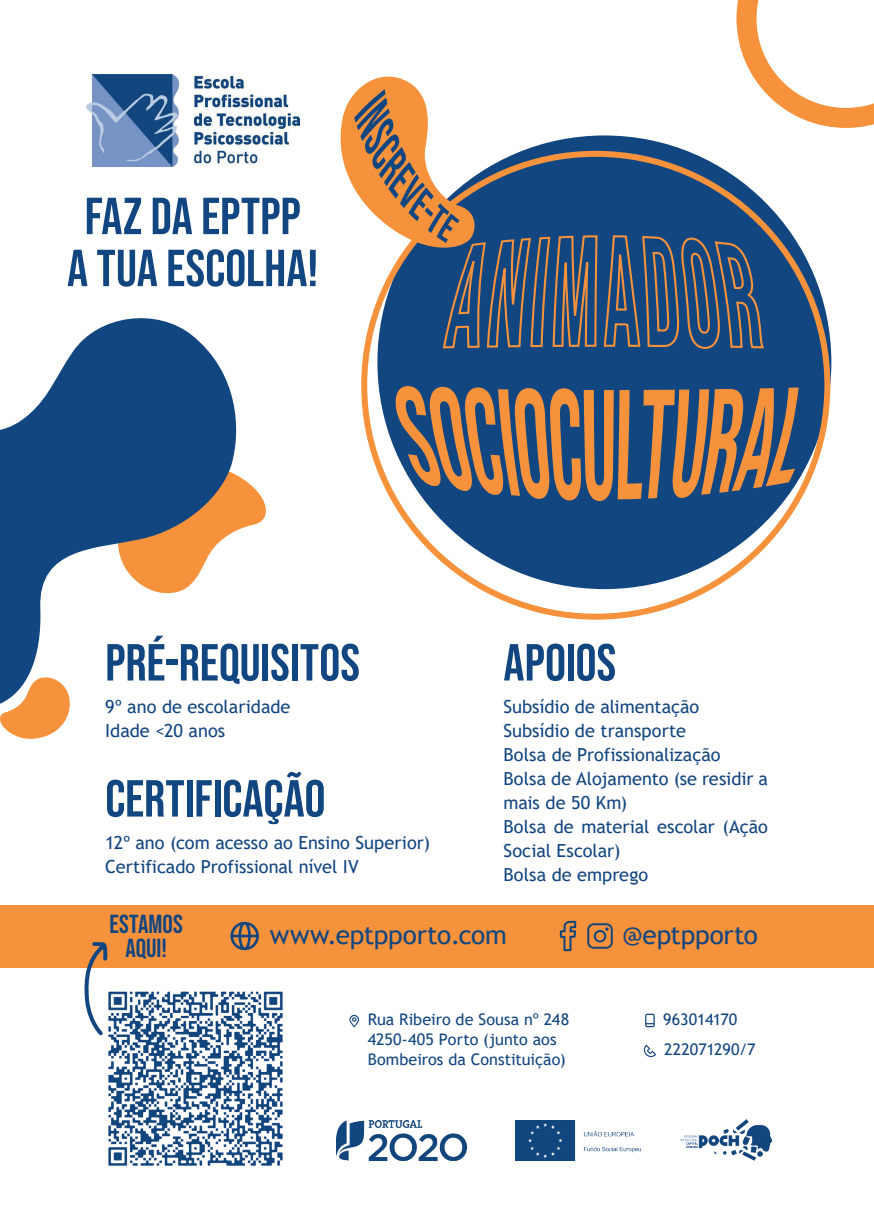
<style>
.page{position:relative;width:874px;height:1225px;background:#fff}
.page>*{position:absolute;margin:0;border:0;box-sizing:border-box;transform-origin:0 0}
.t1{font:52px/52px "Bebas Neue";color:#124680;text-align:center}
.t2{font:26px "Trebuchet MS";letter-spacing:-.01em;color:#124680}
.t3{font:26px "Bebas Neue";color:#124680}
.t4{font:18px/24px "Trebuchet MS";color:#124680}
.t5{font:16px/20px "Trebuchet MS";color:#124680}
</style>
<div class="page">
<img style="left:87px;top:75px;width:212px;height:91px">
<svg style="left:0;top:704px;width:70px;height:35px"></svg>
<svg style="left:240px;top:477px;width:26px;height:52px"></svg>
<svg style="left:0;top:318px;width:240px;height:386px;fill:#124680"></svg>
<div style="left:377px;top:135px;width:454px;height:454px;background:#124680;border-radius:50%"></div>
<svg style="left:340px;top:0;width:533px;height:501px"></svg>
<img style="left:680px;top:1119px;width:91px;height:41px">
<div style="left:0;top:905px;width:873px;height:62px;background:#f6923b"></div>
<img style="left:336px;top:1120px;width:130px;height:40px">
<svg style="left:349px;top:1015px;width:10px;height:12px"></svg>
<svg style="left:230px;top:922px;width:29px;height:28px"></svg>
<svg style="left:643px;top:1045px;width:12px;height:12px"></svg>
<svg style="left:645px;top:1013px;width:9px;height:14px"></svg>
<svg style="left:587px;top:923px;width:25px;height:25px"></svg>
<svg style="left:558px;top:920px;width:19px;height:48px"></svg>
<img style="left:515px;top:1121px;width:124px;height:39px">
<img style="left:108px;top:991px;width:175px;height:175px">
<svg style="left:82px;top:942px;width:28px;height:97px"></svg>
<h1 class="t1" style="left:67px;top:192px;width:252px">FAZ DA EPTPP<br>A TUA ESCOLHA!</h1>
<h1 class="t1" style="left:105px;top:639px;width:256px">PRÉ-REQUISITOS</h1>
<p class="t4" style="left:105px;top:694px;width:187px">9º ano de escolaridade<br>Idade &lt;20 anos</p>
<h1 class="t1" style="left:105px;top:775px;width:222px">CERTIFICAÇÃO</h1>
<p class="t4" style="left:105px;top:830px;width:326px">12º ano (com acesso ao Ensino Superior)<br>Certificado Profissional nível IV</p>
<h1 class="t1" style="left:503px;top:639px;width:114px">APOIOS</h1>
<p class="t4" style="left:503px;top:694px;width:266px">Subsídio de alimentação<br>Subsídio de transporte<br>Bolsa de Profissionalização<br>Bolsa de Alojamento (se residir a mais de 50 Km)<br>Bolsa de material escolar (Ação<br>Social Escolar)<br>Bolsa de emprego</p>
<h2 class="t3" style="left:109px;top:909px;width:75px">ESTAMOS</h2>
<h2 class="t3" style="left:125px;top:933px;width:43px">AQUI!</h2>
<h2 class="t2" style="left:270px;top:919px;width:238px">www.eptpporto.com</h2>
<h2 class="t2" style="left:622px;top:919px;width:137px">@eptpporto</h2>
<p class="t5" style="left:367px;top:1009px;width:203px">Rua Ribeiro de Sousa nº 248<br>4250-405 Porto (junto aos<br>Bombeiros da Constituição)</p>
<p class="t5" style="left:663px;top:1003px;width:94px;line-height:30.6px">963014170<br>222071290/7</p>
</div>
